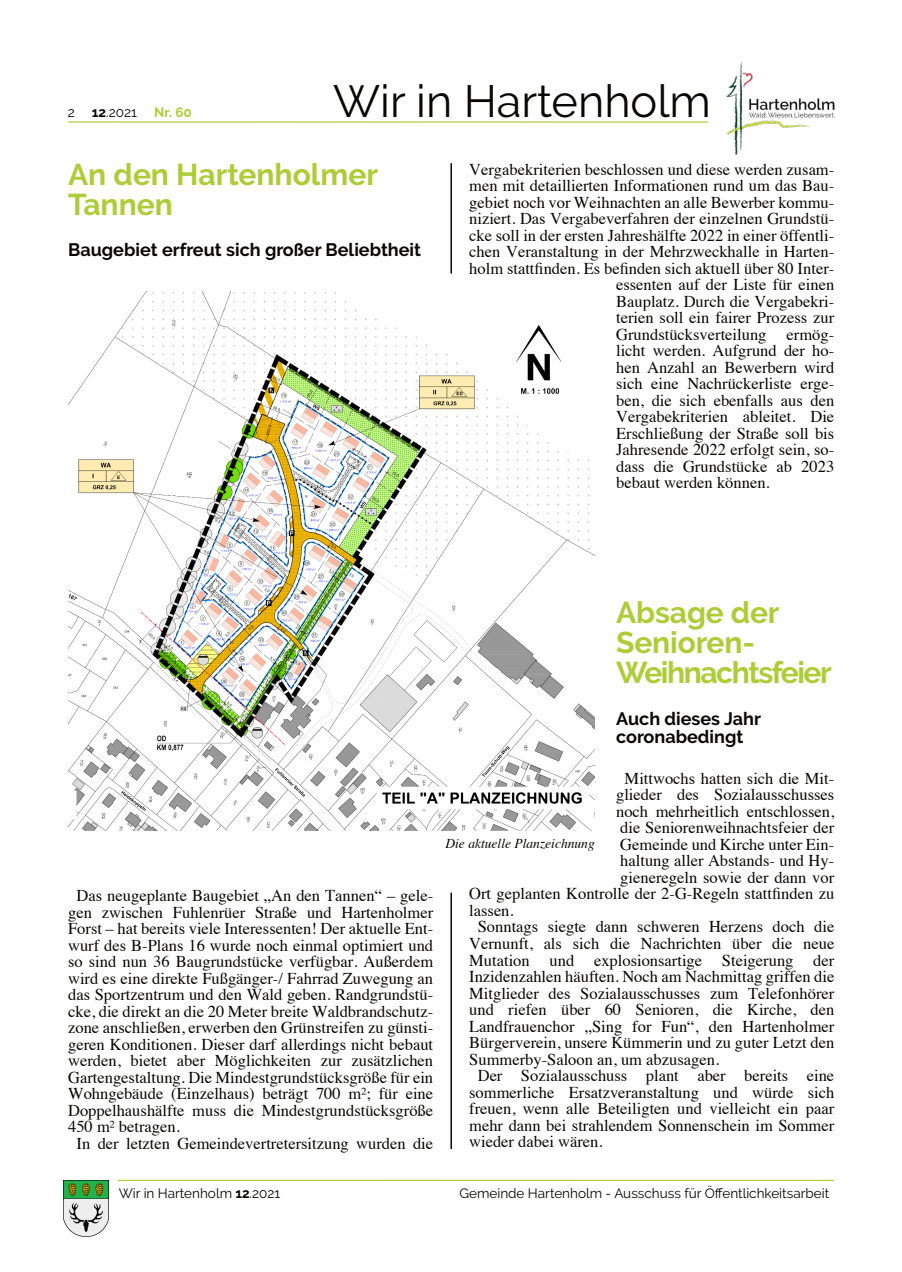
<style>
.page{position:relative;width:902px;height:1272px;background:#fff}
.page>*{position:absolute;margin:0;border:0;box-sizing:border-box;transform-origin:0 0}
.t1{font:45px "Raleway";color:#080704}
.t2{font:700 30px/30px "Raleway";letter-spacing:-.04em;color:#adcc37}
.t3{font:700 30px/30px "Raleway";letter-spacing:-.005em;color:#adcc37}
.t4{font:700 18px/18px "Raleway";color:#080704}
.t5{font:16.5px "Times";color:#080704}
.t6{font:13.5px "Raleway";color:#080704}
.t7{font:italic 13.5px "Times";color:#080704}
.t8{font:700 13.5px "Raleway";color:#adcc37}
.s1{font-weight:700}
</style>
<div class="page">
<img style="left:64px;top:1180px;width:44px;height:56px">
<hr style="left:118px;top:1179px;width:715px;height:1px;background:#b5ca3b">
<hr style="left:68px;top:121px;width:640px;height:2px;background:#b5ca3b">
<hr style="left:450px;top:163px;width:2px;height:110px;background:#080704">
<hr style="left:450px;top:892px;width:2px;height:256px;background:#080704">
<img style="left:726px;top:62px;width:109px;height:93px">
<img style="left:68px;top:292px;width:526px;height:538px">
<p class="t6" style="left:68px;top:104px;width:9px">2</p>
<p class="t6" style="left:92px;top:104px;width:46px"><span class="s1">12</span>.2021</p>
<p class="t8" style="left:154px;top:104px;width:39px">Nr. 60</p>
<h1 class="t1" style="left:333px;top:74px;width:379px">Wir in Hartenholm</h1>
<h2 class="t3" style="left:68px;top:159px;width:311px">An den Hartenholmer<br>Tannen</h2>
<p class="t4" style="left:68px;top:240px;width:354px">Baugebiet erfreut sich großer Beliebtheit</p>
<p class="t5" style="left:469px;top:162px;width:366px">Vergabekriterien beschlossen und diese werden zusam-</p>
<p class="t5" style="left:469px;top:179px;width:366px">men mit detaillierten Informationen rund um das Bau-</p>
<p class="t5" style="left:469px;top:195px;width:366px">gebiet noch vor Weihnachten an alle Bewerber kommu-</p>
<p class="t5" style="left:469px;top:212px;width:366px">niziert. Das Vergabeverfahren der einzelnen Grundstü-</p>
<p class="t5" style="left:469px;top:228px;width:366px">cke soll in der ersten Jahreshälfte 2022 in einer öffentli-</p>
<p class="t5" style="left:469px;top:245px;width:366px">chen Veranstaltung in der Mehrzweckhalle in Harten-</p>
<p class="t5" style="left:469px;top:261px;width:366px">holm stattfinden. Es befinden sich aktuell über 80 Inter-</p>
<p class="t5" style="left:616px;top:278px;width:220px">essenten auf der Liste für einen</p>
<p class="t5" style="left:616px;top:294px;width:220px">Bauplatz. Durch die Vergabekri-</p>
<p class="t5" style="left:616px;top:311px;width:220px">terien soll ein fairer Prozess zur</p>
<p class="t5" style="left:616px;top:327px;width:220px">Grundstücksverteilung ermög-</p>
<p class="t5" style="left:616px;top:344px;width:220px">licht werden. Aufgrund der ho-</p>
<p class="t5" style="left:616px;top:360px;width:220px">hen Anzahl an Bewerbern wird</p>
<p class="t5" style="left:616px;top:377px;width:220px">sich eine Nachrückerliste erge-</p>
<p class="t5" style="left:616px;top:393px;width:220px">ben, die sich ebenfalls aus den</p>
<p class="t5" style="left:616px;top:410px;width:220px">Vergabekriterien ableitet. Die</p>
<p class="t5" style="left:616px;top:426px;width:220px">Erschließung der Straße soll bis</p>
<p class="t5" style="left:616px;top:443px;width:220px">Jahresende 2022 erfolgt sein, so-</p>
<p class="t5" style="left:616px;top:459px;width:220px">dass die Grundstücke ab 2023</p>
<p class="t5" style="left:616px;top:476px;width:155px">bebaut werden können.</p>
<p class="t5" style="left:77px;top:888px;width:358px">Das neugeplante Baugebiet „An den Tannen“ – gele-</p>
<p class="t5" style="left:68px;top:905px;width:366px">gen zwischen Fuhlenrüer Straße und Hartenholmer</p>
<p class="t5" style="left:68px;top:921px;width:366px">Forst – hat bereits viele Interessenten! Der aktuelle Ent-</p>
<p class="t5" style="left:68px;top:938px;width:366px">wurf des B-Plans 16 wurde noch einmal optimiert und</p>
<p class="t5" style="left:68px;top:954px;width:366px">so sind nun 36 Baugrundstücke verfügbar. Außerdem</p>
<p class="t5" style="left:68px;top:971px;width:366px">wird es eine direkte Fußgänger-/ Fahrrad Zuwegung an</p>
<p class="t5" style="left:68px;top:987px;width:366px">das Sportzentrum und den Wald geben. Randgrundstü-</p>
<p class="t5" style="left:68px;top:1004px;width:366px">cke, die direkt an die 20 Meter breite Waldbrandschutz-</p>
<p class="t5" style="left:68px;top:1020px;width:366px">zone anschließen, erwerben den Grünstreifen zu günsti-</p>
<p class="t5" style="left:68px;top:1037px;width:366px">geren Konditionen. Dieser darf allerdings nicht bebaut</p>
<p class="t5" style="left:68px;top:1053px;width:366px">werden, bietet aber Möglichkeiten zur zusätzlichen</p>
<p class="t5" style="left:68px;top:1070px;width:366px">Gartengestaltung. Die Mindestgrundstücksgröße für ein</p>
<p class="t5" style="left:68px;top:1086px;width:366px">Wohngebäude (Einzelhaus) beträgt 700 m²; für eine</p>
<p class="t5" style="left:68px;top:1103px;width:366px">Doppelhaushälfte muss die Mindestgrundstücksgröße</p>
<p class="t5" style="left:68px;top:1119px;width:113px">450 m² betragen.</p>
<p class="t5" style="left:77px;top:1136px;width:358px">In der letzten Gemeindevertretersitzung wurden die</p>
<h2 class="t2" style="left:616px;top:597px;width:217px">Absage der<br>Senioren-<br>Weihnachtsfeier</h2>
<p class="t4" style="left:616px;top:710px;width:146px">Auch dieses Jahr coronabedingt</p>
<p class="t5" style="left:624px;top:771px;width:211px">Mittwochs hatten sich die Mit-</p>
<p class="t5" style="left:616px;top:788px;width:220px">glieder des Sozialausschusses</p>
<p class="t5" style="left:616px;top:804px;width:220px">noch mehrheitlich entschlossen,</p>
<p class="t5" style="left:620px;top:821px;width:215px">die Seniorenweihnachtsfeier der</p>
<p class="t5" style="left:620px;top:837px;width:215px">Gemeinde und Kirche unter Ein-</p>
<p class="t5" style="left:620px;top:854px;width:215px">haltung aller Abstands- und Hy-</p>
<p class="t5" style="left:620px;top:870px;width:215px">gieneregeln sowie der dann vor</p>
<p class="t5" style="left:469px;top:887px;width:366px">Ort geplanten Kontrolle der 2-G-Regeln stattfinden zu</p>
<p class="t5" style="left:469px;top:903px;width:46px">lassen.</p>
<p class="t5" style="left:477px;top:920px;width:358px">Sonntags siegte dann schweren Herzens doch die</p>
<p class="t5" style="left:469px;top:936px;width:366px">Vernunft, als sich die Nachrichten über die neue</p>
<p class="t5" style="left:469px;top:953px;width:366px">Mutation und explosionsartige Steigerung der</p>
<p class="t5" style="left:469px;top:969px;width:366px">Inzidenzahlen häuften. Noch am Nachmittag griffen die</p>
<p class="t5" style="left:469px;top:986px;width:366px">Mitglieder des Sozialausschusses zum Telefonhörer</p>
<p class="t5" style="left:469px;top:1002px;width:366px">und riefen über 60 Senioren, die Kirche, den</p>
<p class="t5" style="left:469px;top:1019px;width:366px">Landfrauenchor „Sing for Fun“, den Hartenholmer</p>
<p class="t5" style="left:469px;top:1035px;width:366px">Bürgerverein, unsere Kümmerin und zu guter Letzt den</p>
<p class="t5" style="left:469px;top:1052px;width:251px">Summerby-Saloon an, um abzusagen.</p>
<p class="t5" style="left:477px;top:1068px;width:358px">Der Sozialausschuss plant aber bereits eine</p>
<p class="t5" style="left:469px;top:1085px;width:366px">sommerliche Ersatzveranstaltung und würde sich</p>
<p class="t5" style="left:469px;top:1101px;width:366px">freuen, wenn alle Beteiligten und vielleicht ein paar</p>
<p class="t5" style="left:469px;top:1118px;width:366px">mehr dann bei strahlendem Sonnenschein im Sommer</p>
<p class="t5" style="left:469px;top:1134px;width:135px">wieder dabei wären.</p>
<p class="t7" style="left:445px;top:837px;width:151px">Die aktuelle Planzeichnung</p>
<p class="t6" style="left:119px;top:1185px;width:163px">Wir in Hartenholm <span class="s1">12</span>.2021</p>
<p class="t6" style="left:459px;top:1185px;width:371px">Gemeinde Hartenholm - Ausschuss für Öffentlichkeitsarbeit</p>
</div>
